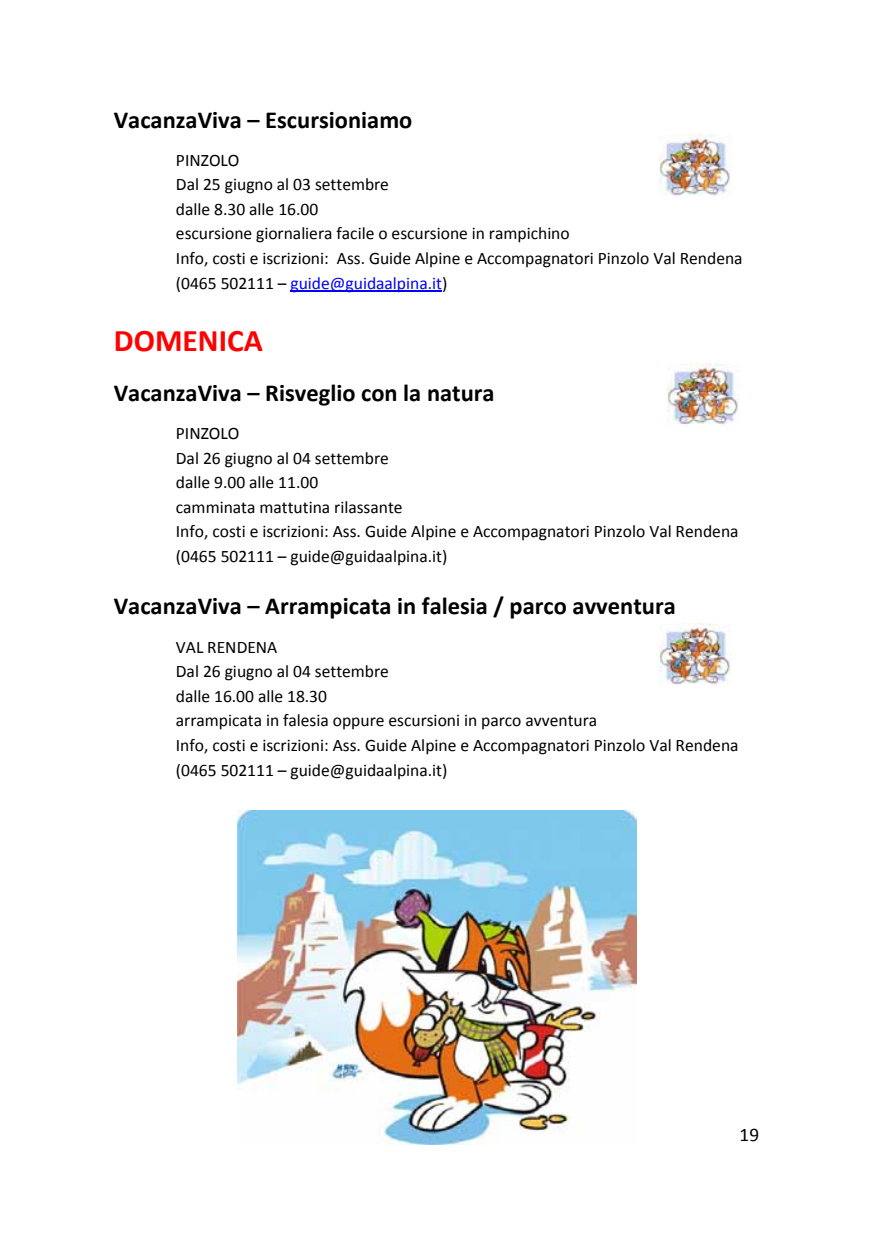
<style>
.page{position:relative;width:873px;height:1241px;background:#fff}
.page>*{position:absolute;margin:0;border:0;box-sizing:border-box;transform-origin:0 0}
.t1{font:700 31.5px "Calibri";color:#f00}
.t2{font:700 24.5px "Calibri";color:#000}
.t3{font:19.25px "Calibri";color:#000}
.t4{font:17.5px/24.5px "Calibri";color:#000}
.s1{color:#00f}
</style>
<div class="page">
<img style="left:237px;top:810px;width:399px;height:334px">
<img style="left:659px;top:134px;width:72px;height:62px">
<img style="left:667px;top:363px;width:72px;height:62px">
<img style="left:659px;top:623px;width:72px;height:62px">
<hr style="left:290px;top:290px;width:152px;height:2px;background:#00f">
<p class="t2" style="left:114px;top:109px;width:300px">VacanzaViva – Escursioniamo</p>
<p class="t4" style="left:176px;top:149px;width:568px">PINZOLO<br>Dal 25 giugno al 03 settembre<br>dalle 8.30 alle 16.00<br>escursione giornaliera facile o escursione in rampichino<br>Info, costi e iscrizioni: Ass. Guide Alpine e Accompagnatori Pinzolo Val Rendena (0465 502111 – <span class="s1">guide@guidaalpina.it</span>)</p>
<p class="t1" style="left:114px;top:327px;width:150px">DOMENICA</p>
<p class="t2" style="left:114px;top:382px;width:382px">VacanzaViva – Risveglio con la natura</p>
<p class="t4" style="left:176px;top:422px;width:564px">PINZOLO<br>Dal 26 giugno al 04 settembre<br>dalle 9.00 alle 11.00<br>camminata mattutina rilassante<br>Info, costi e iscrizioni: Ass. Guide Alpine e Accompagnatori Pinzolo Val Rendena (0465 502111 – guide@guidaalpina.it)</p>
<p class="t2" style="left:114px;top:596px;width:563px">VacanzaViva – Arrampicata in falesia / parco avventura</p>
<p class="t4" style="left:176px;top:636px;width:564px">VAL RENDENA<br>Dal 26 giugno al 04 settembre<br>dalle 16.00 alle 18.30<br>arrampicata in falesia oppure escursioni in parco avventura<br>Info, costi e iscrizioni: Ass. Guide Alpine e Accompagnatori Pinzolo Val Rendena (0465 502111 – guide@guidaalpina.it)</p>
<p class="t3" style="left:739px;top:1126px;width:21px">19</p>
</div>
